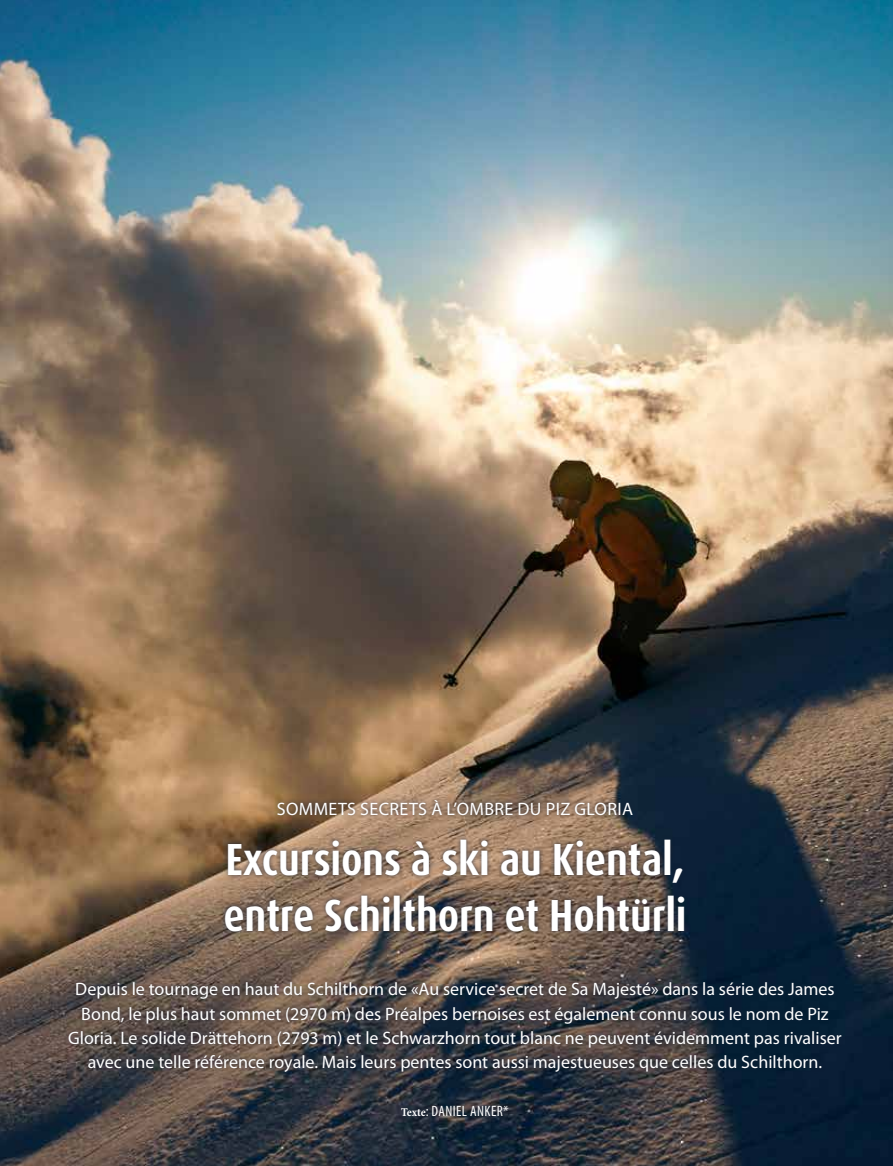
<style>
.page{position:relative;width:893px;height:1166px;background:#fff}
.page>*{position:absolute;margin:0;border:0;box-sizing:border-box;transform-origin:0 0}
.t1{font:700 condensed 45px/55.5px "Dax OT";letter-spacing:-.005em;color:#fff}
.t2{font:18px/24px "Myriad Pro";color:#fff;text-align:center}
.t3{font:18px "Myriad Pro";letter-spacing:.02em;color:#fff}
.t4{font:condensed 15px "Myriad Pro";letter-spacing:.03em;color:#fff}
.s1{font-family:"Minion Pro";font-weight:700;font-size:12px}
</style>
<div class="page">
<img style="left:0;top:0;width:893px;height:1165px">
<div style="left:64px;top:795px;width:782px;height:325px;background:#121d31;opacity:.75"></div>
<p class="t3" style="left:277px;top:797px;width:358px">SOMMETS SECRETS À L’OMBRE DU PIZ GLORIA</p>
<h1 class="t1" style="left:223px;top:832px;width:465px">Excursions à ski au Kiental, entre Schilthorn et Hohtürli</h1>
<p class="t2" style="left:68px;top:976px;width:775px">Depuis le tournage en haut du Schilthorn de «Au service secret de Sa Majesté» dans la série des James Bond, le plus haut sommet (2970 m) des Préalpes bernoises est également connu sous le nom de Piz Gloria. Le solide Drättehorn (2793 m) et le Schwarzhorn tout blanc ne peuvent évidemment pas rivaliser avec une telle référence royale. Mais leurs pentes sont aussi majestueuses que celles du Schilthorn.</p>
<p class="t4" style="left:401px;top:1101px;width:109px"><span class="s1">Texte</span>: DANIEL ANKER*</p>
</div>
